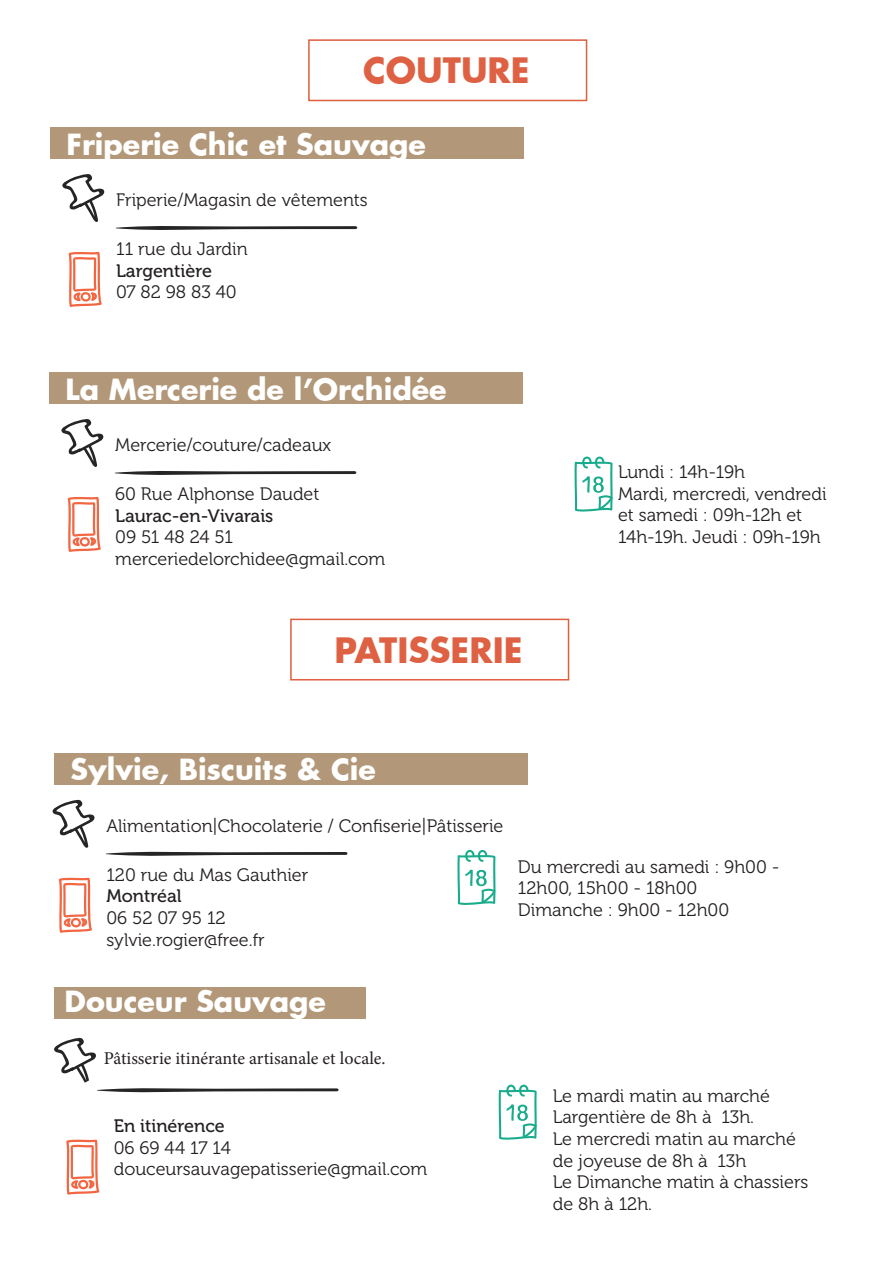
<style>
.page{position:relative;width:893px;height:1263px;background:#fff}
.page>*{position:absolute;margin:0;border:0;box-sizing:border-box;transform-origin:0 0}
.t1{font:700 34.2px "Futura";color:#de6143}
.t2{font:700 28.5px "Futura";color:#fff}
.t3{font:18px/21.6px "Museo 300";color:#231f20}
.t4{font:18px "Museo 500";color:#231f20}
.t5{font:18px "Minion Pro";color:#231f20}
</style>
<div class="page">
<svg style="left:66px;top:1140px;width:33px;height:55px"></svg>
<svg style="left:54px;top:1038px;width:285px;height:55px"></svg>
<svg style="left:498px;top:1085px;width:39px;height:55px"></svg>
<div style="left:54px;top:987px;width:312px;height:31px;background:#b29878"></div>
<svg style="left:116px;top:226px;width:242px;height:4px"></svg>
<svg style="left:69px;top:252px;width:33px;height:55px"></svg>
<svg style="left:62px;top:174px;width:42px;height:48px"></svg>
<div style="left:50px;top:128px;width:473px;height:31px;background:#b29878"></div>
<svg style="left:115px;top:471px;width:242px;height:4px"></svg>
<svg style="left:68px;top:497px;width:33px;height:55px"></svg>
<svg style="left:61px;top:419px;width:42px;height:48px"></svg>
<div style="left:49px;top:373px;width:474px;height:31px;background:#b29878"></div>
<svg style="left:574px;top:457px;width:39px;height:55px"></svg>
<div style="left:308px;top:39px;width:279px;height:62px;background:#fff;border:2px solid #de6143"></div>
<svg style="left:106px;top:851px;width:242px;height:5px"></svg>
<svg style="left:59px;top:878px;width:33px;height:55px"></svg>
<svg style="left:52px;top:800px;width:43px;height:48px"></svg>
<svg style="left:457px;top:850px;width:39px;height:55px"></svg>
<div style="left:54px;top:753px;width:474px;height:31px;background:#b29878"></div>
<div style="left:290px;top:619px;width:279px;height:61px;background:#fff;border:2px solid #de6143"></div>
<h1 class="t1" style="left:363px;top:47px;width:168px">COUTURE</h1>
<h2 class="t2" style="left:67px;top:124px;width:361px">Friperie Chic et Sauvage</h2>
<p class="t3" style="left:116px;top:190px;width:253px">Friperie/Magasin de vêtements</p>
<p class="t3" style="left:116px;top:238px;width:133px">11 rue du Jardin</p>
<p class="t4" style="left:116px;top:260px;width:97px">Largentière</p>
<p class="t3" style="left:116px;top:282px;width:122px">07 82 98 83 40</p>
<h2 class="t2" style="left:66px;top:369px;width:382px">La Mercerie de l’Orchidée</h2>
<p class="t3" style="left:115px;top:435px;width:217px">Mercerie/couture/cadeaux</p>
<p class="t3" style="left:115px;top:483px;width:206px">60 Rue Alphonse Daudet</p>
<p class="t4" style="left:115px;top:505px;width:160px">Laurac-en-Vivarais</p>
<p class="t3" style="left:115px;top:526px;width:272px">09 51 48 24 51 merceriedelorchidee@gmail.com</p>
<h1 class="t1" style="left:334px;top:626px;width:190px">PATISSERIE</h1>
<h2 class="t2" style="left:71px;top:749px;width:307px">Sylvie, Biscuits &amp; Cie</h2>
<p class="t3" style="left:618px;top:461px;width:210px">Lundi : 14h-19h<br>Mardi, mercredi, vendredi et samedi : 09h-12h et<br>14h-19h. Jeudi : 09h-19h</p>
<p class="t3" style="left:106px;top:815px;width:399px">Alimentation|Chocolaterie / Confiserie|Pâtisserie</p>
<p class="t3" style="left:106px;top:864px;width:203px">120 rue du Mas Gauthier</p>
<p class="t4" style="left:106px;top:886px;width:77px">Montréal</p>
<p class="t3" style="left:106px;top:907px;width:160px">06 52 07 95 12 sylvie.rogier@free.fr</p>
<p class="t3" style="left:518px;top:856px;width:263px">Du mercredi au samedi : 9h00 -<br>12h00, 15h00 - 18h00<br>Dimanche : 9h00 - 12h00</p>
<h2 class="t2" style="left:65px;top:982px;width:263px">Douceur Sauvage</h2>
<p class="t5" style="left:104px;top:1046px;width:283px">Pâtisserie itinérante artisanale et locale.</p>
<p class="t4" style="left:114px;top:1116px;width:113px">En itinérence</p>
<p class="t3" style="left:114px;top:1137px;width:315px">06 69 44 17 14 douceursauvagepatisserie@gmail.com</p>
<p class="t3" style="left:553px;top:1085px;width:257px">Le mardi matin au marché<br>Largentière de 8h à 13h.<br>Le mercredi matin au marché de joyeuse de 8h à 13h<br>Le Dimanche matin à chassiers de 8h à 12h.</p>
</div>
